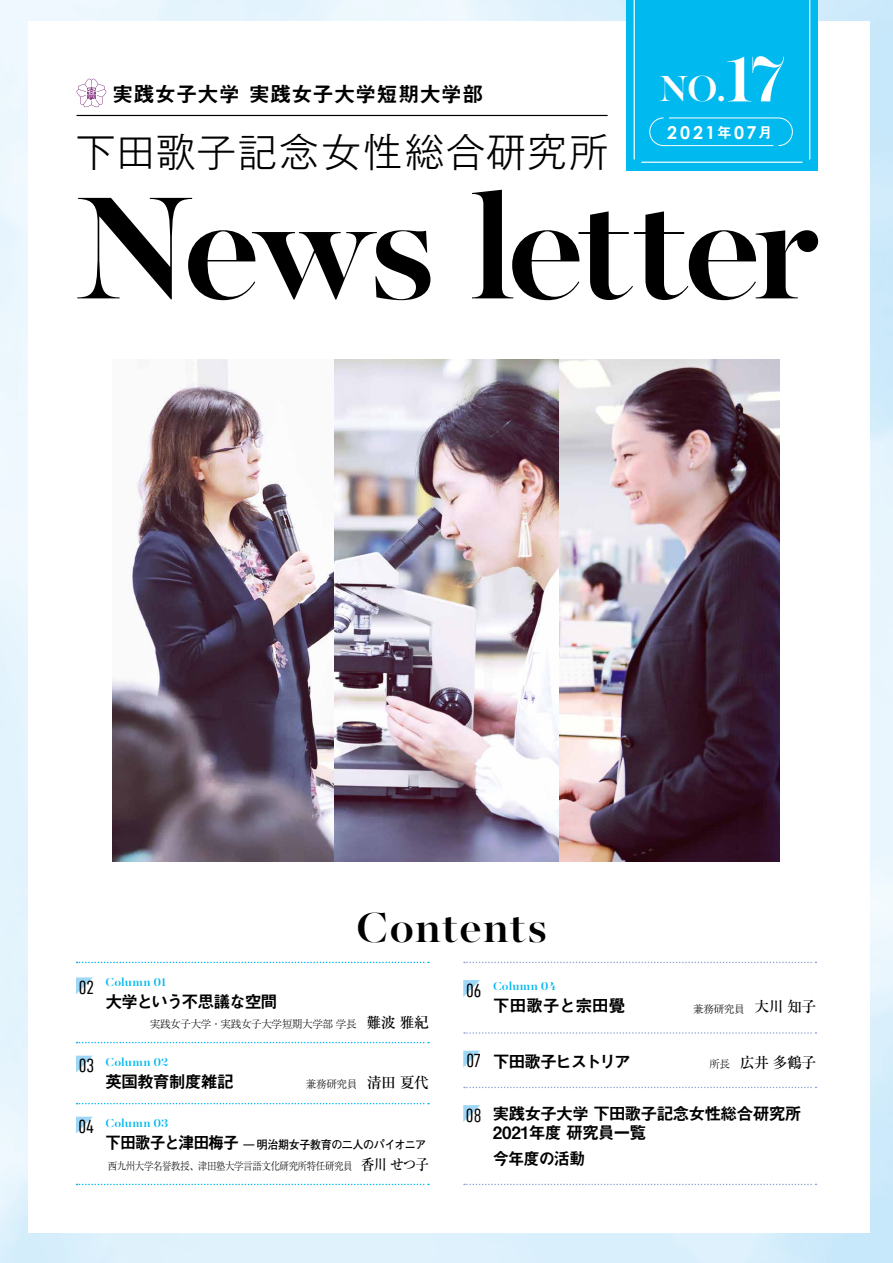
<style>
.page{position:relative;width:893px;height:1263px;background:#fff}
.page>*{position:absolute;margin:0;border:0;box-sizing:border-box;transform-origin:0 0}
.t1{font:500 162.6px "Majesti Banner";letter-spacing:-.05em;color:#000}
.t2{font:500 46.8px "Majesti Banner";letter-spacing:.015em;color:#000}
.t3{font:500 40.35px "Majesti Banner";color:#fff}
.t4{font:300 39.3px "Gothic MB101 Pro";letter-spacing:.045em;color:#000}
.t5{font:21.3px "Midashi Go Pro MB31";color:#000}
.t6{font:19.2px "D DIN Condensed";color:#000}
.t7{font:700 17.85px "Century Gothic";letter-spacing:.155em;color:#fff}
.t8{font:16.95px/19.2px "Midashi Go Pro MB31";letter-spacing:-.065em;color:#000}
.t9{font:16.95px "Midashi Go Pro MB31";letter-spacing:-.085em;color:#000}
.t10{font:16.95px "Midashi Go Pro MB31";letter-spacing:-.025em;color:#000}
.t11{font:16.95px "Midashi Go Pro MB31";letter-spacing:-.11em;color:#000}
.t12{font:16.95px "Midashi Go Pro MB31";letter-spacing:-.065em;color:#000;scale:.96 1}
.t13{font:500 14.85px "Ryumin Pro";color:#000}
.t14{font:500 12.75px "Majesti Banner";letter-spacing:.015em;color:#00b9ef}
.t15{font:700 11.7px "Futo Go B101 Pro";letter-spacing:-.04em;color:#000;scale:.94 1}
.t16{font:300 10.65px "Ryumin Pro";letter-spacing:-.04em;color:#000}
.t17{font:300 10.65px "Ryumin Pro";letter-spacing:-.04em;color:#000;scale:.89 1}
.s1{font-size:72.3px}
.s2{font-family:"Midashi Go Pro MB31";font-weight:400;font-size:14.85px}
.s3{font-weight:500;font-size:14.85px}
.s4{font-weight:300;font-size:10.65px}
.s5{font-family:"Midashi Go Pro MB31";font-weight:400;font-size:16.95px}
</style>
<div class="page">
<div style="left:626px;top:0;width:192px;height:170px;background:#00b9ef"></div>
<hr style="left:809px;top:0;width:1px;height:159px;background:#fff">
<hr style="left:642px;top:162px;width:160px;height:1px;background:#fff">
<hr style="left:634px;top:0;width:1px;height:159px;background:#fff">
<svg style="left:649px;top:117px;width:144px;height:29px"></svg>
<hr style="left:77px;top:115px;width:531px;height:1px;background:#000">
<svg style="left:76px;top:79px;width:31px;height:28px"></svg>
<svg style="left:77px;top:962px;width:352px;height:1px"></svg>
<svg style="left:464px;top:962px;width:352px;height:1px"></svg>
<svg style="left:77px;top:1042px;width:352px;height:1px"></svg>
<svg style="left:464px;top:1032px;width:352px;height:2px"></svg>
<svg style="left:77px;top:1103px;width:352px;height:1px"></svg>
<svg style="left:464px;top:1087px;width:352px;height:1px"></svg>
<svg style="left:77px;top:1184px;width:352px;height:1px"></svg>
<svg style="left:464px;top:1184px;width:352px;height:1px"></svg>
<svg style="left:76px;top:977px;width:17px;height:17px"></svg>
<svg style="left:76px;top:1055px;width:17px;height:17px"></svg>
<svg style="left:76px;top:1117px;width:17px;height:16px"></svg>
<svg style="left:463px;top:980px;width:17px;height:17px"></svg>
<svg style="left:463px;top:1051px;width:17px;height:16px"></svg>
<svg style="left:463px;top:1105px;width:17px;height:17px"></svg>
<img style="left:113px;top:360px;width:666px;height:501px">
<h3 class="t5" style="left:112px;top:77px;width:373px">実践女子大学 実践女子大学短期大学部</h3>
<h3 class="t4" style="left:76px;top:119px;width:534px">下田歌子記念女性総合研究所</h3>
<h3 class="t3" style="left:659px;top:63px;width:127px">NO.<span class="s1">17</span></h3>
<h3 class="t7" style="left:667px;top:119px;width:107px">2021<span class="s2">年</span>07<span class="s2">月</span></h3>
<h1 class="t1" style="left:75px;top:142px;width:746px">News letter</h1>
<h2 class="t2" style="left:356px;top:897px;width:193px">Contents</h2>
<h3 class="t6" style="left:79px;top:977px;width:17px">02</h3>
<p class="t14" style="left:106px;top:973px;width:62px">Column 01</p>
<p class="t16" style="left:150px;top:1016px;width:280px">実践女子大学・実践女子大学短期大学部 学長　<span class="s3">難波 雅紀</span></p>
<h3 class="t9" style="left:105px;top:988px;width:174px">大学という不思議な空間</h3>
<h3 class="t6" style="left:466px;top:980px;width:17px">06</h3>
<p class="t14" style="left:493px;top:978px;width:65px">Column 04</p>
<h3 class="t10" style="left:493px;top:992px;width:151px">下田歌子と宗田覺　</h3>
<p class="t16" style="left:693px;top:1000px;width:125px">兼務研究員　<span class="s3">大川 知子</span></p>
<h3 class="t6" style="left:79px;top:1055px;width:17px">03</h3>
<p class="t14" style="left:106px;top:1054px;width:64px">Column 02</p>
<h3 class="t11" style="left:493px;top:1048px;width:140px">下田歌子ヒストリア</h3>
<h3 class="t13" style="left:709px;top:1050px;width:108px"><span class="s4">所長　</span>広井 多鶴子</h3>
<h3 class="t6" style="left:466px;top:1050px;width:16px">07</h3>
<h3 class="t8" style="left:105px;top:1070px;width:146px">英国教育制度雑記　</h3>
<p class="t16" style="left:306px;top:1076px;width:124px">兼務研究員 <span class="s3">清田 夏代</span></p>
<h3 class="t6" style="left:79px;top:1116px;width:17px">04</h3>
<p class="t14" style="left:106px;top:1115px;width:64px">Column 03</p>
<p class="t17" style="left:108px;top:1157px;width:362px">西九州大学名誉教授、津田塾大学言語文化研究所特任研究員　<span class="s3">香川 せつ子</span></p>
<p class="t15" style="left:105px;top:1135px;width:343px"><span class="s5">下田歌子と津田梅子</span> — 明治期女子教育の二人のパイオニア</p>
<h3 class="t6" style="left:466px;top:1105px;width:17px">08</h3>
<h3 class="t8" style="left:493px;top:1102px;width:311px">実践女子大学 下田歌子記念女性総合研究所<br>2021年度 研究員一覧</h3>
<h3 class="t12" style="left:493px;top:1145px;width:98px">今年度の活動</h3>
</div>
